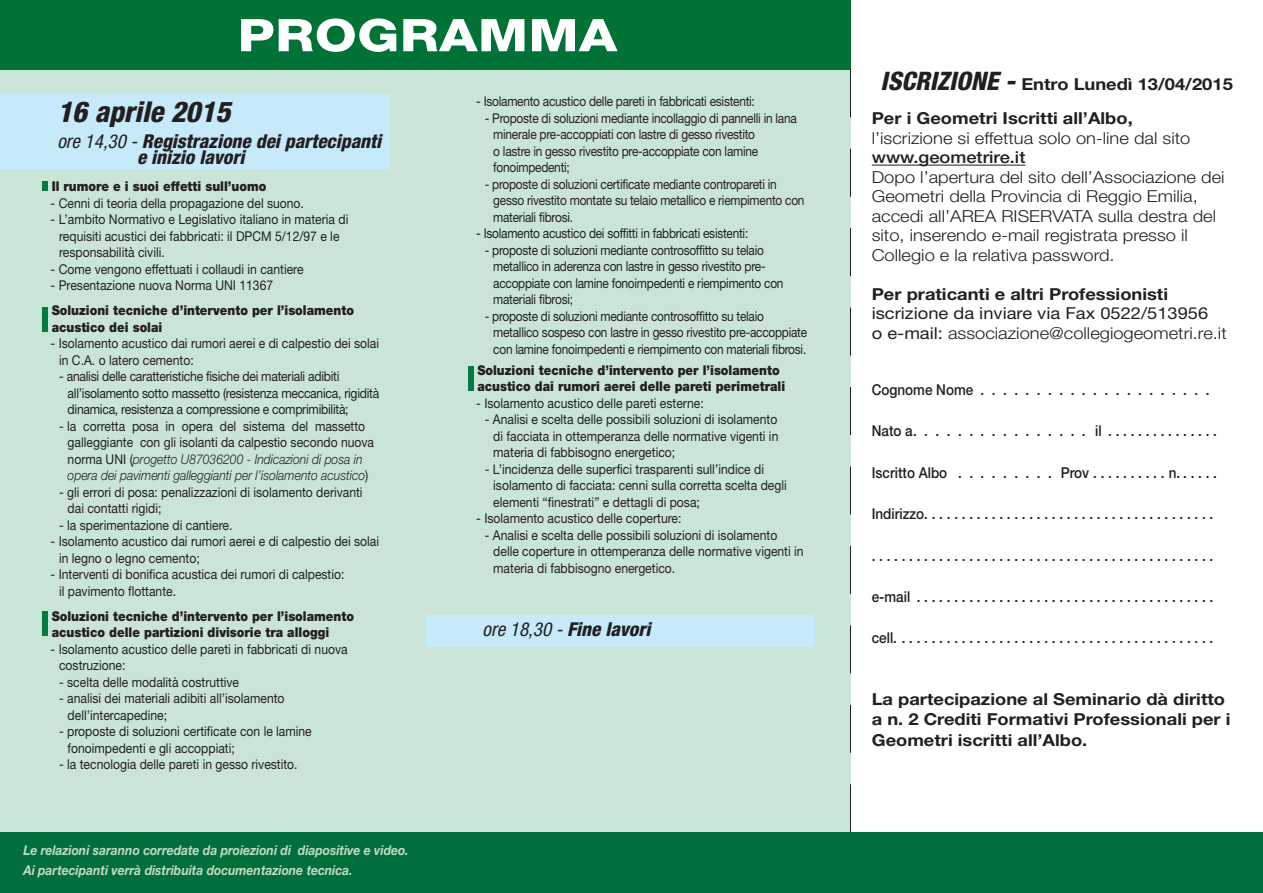
<style>
.page{position:relative;width:1263px;height:893px;background:#fff}
.page>*{position:absolute;margin:0;border:0;box-sizing:border-box;transform-origin:0 0}
.Normale{font:800 45px "Helvetica Neue";letter-spacing:.01em;color:#fff;scale:1.2 1}
.t1{font:italic 800 condensed 28.65px "Helvetica Neue";color:#231f20}
.t2{font:italic 800 condensed 19.2px/15.8px "Helvetica Neue";color:#231f20}
.Normale-2{font:300 16.5px/19.5px "Helvetica Neue";color:#231f20;scale:1.11 1}
.Normale-3{font:700 16.5px/20.2px "Helvetica Neue";color:#231f20;scale:1.11 1}
.Normale-4{font:16.5px "Helvetica Neue";color:#231f20;scale:1.11 1}
.t3{font:500 15px "Helvetica Neue";color:#231f20;scale:.9 1}
.Testo{font:13.5px/16.5px "Helvetica Neue";color:#231f20;scale:.9 1}
.Testo-2{font:13.5px/16.5px "Helvetica Neue";letter-spacing:-.02em;color:#231f20;scale:.88 1}
.Titolo{font:900 13.5px/16.5px "Helvetica Neue";color:#231f20;scale:.9 1}
.Testo-3{font:13.5px/16.5px "Helvetica Neue";letter-spacing:-.02em;color:#231f20;scale:.9 1}
.t4{font:italic 700 13.5px/20.2px "Helvetica Neue";color:#c4dbc1;scale:.9 1}
.s1{font-weight:400}
.s2{font-weight:300;font-style:italic}
.s3{font-weight:800;font-style:italic;font-stretch:condensed;font-size:25.5px}
.s4{font-weight:700}
.s5{font-weight:500}
</style>
<div class="page">
<div style="left:0;top:0;width:850px;height:893px;background:#cae5d7"></div>
<div style="left:0;top:95px;width:389px;height:74px;background:#c6eafa"></div>
<div style="left:0;top:832px;width:1263px;height:61px;background:#006f3c"></div>
<hr style="left:872px;top:165px;width:153px;height:1px;background:#231f20">
<div style="left:425px;top:615px;width:389px;height:32px;background:#c6eafa"></div>
<div style="left:0;top:0;width:850px;height:69px;background:#007236"></div>
<svg style="left:850px;top:69px;width:1px;height:763px"></svg>
<div style="left:468px;top:366px;width:5px;height:25px;background:#007c42"></div>
<div style="left:42px;top:307px;width:6px;height:25px;background:#007c42"></div>
<div style="left:42px;top:611px;width:6px;height:25px;background:#007c42"></div>
<div style="left:42px;top:181px;width:6px;height:10px;background:#007c42"></div>
<p class="Normale" style="left:238px;top:8px;width:318px">PROGRAMMA</p>
<p class="t1" style="left:57px;top:94px;width:174px">16 aprile 2015</p>
<p class="t2" style="left:137px;top:133px;width:246px;text-indent:-80px"><span class="s1">ore 14,30 -</span> Registrazione dei partecipanti e inizio lavori</p>
<p class="Titolo" style="left:52px;top:178px;width:240px">Il rumore e i suoi effetti sull’uomo</p>
<p class="Testo" style="left:51px;top:194px;width:283px">- Cenni di teoria della propagazione del suono.</p>
<p class="Testo" style="left:59px;top:211px;width:323px;text-indent:-9px">- L’ambito Normativo e Legislativo italiano in materia di requisiti acustici dei fabbricati: il DPCM 5/12/97 e le responsabilità civili.</p>
<p class="Testo" style="left:51px;top:260px;width:283px">- Come vengono effettuati i collaudi in cantiere</p>
<p class="Testo" style="left:51px;top:277px;width:249px">- Presentazione nuova Norma UNI 11367</p>
<p class="Titolo" style="left:52px;top:302px;width:337px">Soluzioni tecniche d’intervento per l’isolamento acustico dei solai</p>
<p class="Testo" style="left:59px;top:335px;width:357px;text-indent:-9px">- Isolamento acustico dai rumori aerei e di calpestio dei solai in C.A. o latero cemento:</p>
<p class="Testo-3" style="left:68px;top:368px;width:348px;text-indent:-9px">- analisi delle caratteristiche fisiche dei materiali adibiti all’isolamento sotto massetto (resistenza meccanica, rigidità dinamica, resistenza a compressione e comprimibilità;</p>
<p class="Testo" style="left:68px;top:417px;width:342px;text-indent:-9px">- la corretta posa in opera del sistema del massetto galleggiante con gli isolanti da calpestio secondo nuova norma UNI (<span class="s2">progetto U87036200 - Indicazioni di posa in opera dei pavimenti galleggianti per l’isolamento acustico</span>)</p>
<p class="Testo" style="left:68px;top:483px;width:329px;text-indent:-9px">- gli errori di posa: penalizzazioni di isolamento derivanti dai contatti rigidi;</p>
<p class="Testo" style="left:59px;top:516px;width:194px">- la sperimentazione di cantiere.</p>
<p class="Testo" style="left:59px;top:533px;width:357px;text-indent:-9px">- Isolamento acustico dai rumori aerei e di calpestio dei solai in legno o legno cemento;</p>
<p class="Testo" style="left:59px;top:566px;width:319px;text-indent:-9px">- Interventi di bonifica acustica dei rumori di calpestio: il pavimento flottante.</p>
<p class="Titolo" style="left:52px;top:607px;width:337px">Soluzioni tecniche d’intervento per l’isolamento acustico delle partizioni divisorie tra alloggi</p>
<p class="Testo" style="left:59px;top:640px;width:322px;text-indent:-9px">- Isolamento acustico delle pareti in fabbricati di nuova costruzione:</p>
<p class="Testo" style="left:59px;top:673px;width:202px">- scelta delle modalità costruttive</p>
<p class="Testo" style="left:68px;top:690px;width:243px;text-indent:-9px">- analisi dei materiali adibiti all’isolamento dell’intercapedine;</p>
<p class="Testo" style="left:68px;top:723px;width:273px;text-indent:-9px">- proposte di soluzioni certificate con le lamine fonoimpedenti e gli accoppiati;</p>
<p class="Testo" style="left:59px;top:756px;width:267px">- la tecnologia delle pareti in gesso rivestito.</p>
<p class="t4" style="left:23px;top:839px;width:430px">Le relazioni saranno corredate da proiezioni di diapositive e video.<br>Ai partecipanti verrà distribuita documentazione tecnica.</p>
<p class="Testo-2" style="left:476px;top:93px;width:318px">- Isolamento acustico delle pareti in fabbricati esistenti:</p>
<p class="Testo-2" style="left:493px;top:110px;width:346px;text-indent:-9px">- Proposte di soluzioni mediante incollaggio di pannelli in lana minerale pre-accoppiati con lastre di gesso rivestito<br>o lastre in gesso rivestito pre-accoppiate con lamine fonoimpedenti;</p>
<p class="Testo-2" style="left:493px;top:176px;width:355px;text-indent:-9px">- proposte di soluzioni certificate mediante contropareti in gesso rivestito montate su telaio metallico e riempimento con materiali fibrosi.</p>
<p class="Testo-2" style="left:476px;top:225px;width:311px">- Isolamento acustico dei soffitti in fabbricati esistenti:</p>
<p class="Testo-2" style="left:493px;top:242px;width:331px;text-indent:-9px">- proposte di soluzioni mediante controsoffitto su telaio metallico in aderenza con lastre in gesso rivestito pre&shy;accoppiate con lamine fonoimpedenti e riempimento con materiali fibrosi;</p>
<p class="Testo-2" style="left:493px;top:308px;width:358px;text-indent:-9px">- proposte di soluzioni mediante controsoffitto su telaio metallico sospeso con lastre in gesso rivestito pre-accoppiate con lamine fonoimpedenti e riempimento con materiali fibrosi.</p>
<p class="Titolo" style="left:477px;top:361px;width:344px">Soluzioni tecniche d’intervento per l’isolamento acustico dai rumori aerei delle pareti perimetrali</p>
<p class="Testo" style="left:476px;top:394px;width:254px">- Isolamento acustico delle pareti esterne:</p>
<p class="Testo" style="left:493px;top:411px;width:318px;text-align:justify;text-indent:-9px">- Analisi e scelta delle possibili soluzioni di isolamento di facciata in ottemperanza delle normative vigenti in materia di fabbisogno energetico;</p>
<p class="Testo" style="left:493px;top:460px;width:328px;text-indent:-9px">- L’incidenza delle superfici trasparenti sull’indice di isolamento di facciata: cenni sulla corretta scelta degli elementi “finestrati” e dettagli di posa;</p>
<p class="Testo" style="left:476px;top:510px;width:230px">- Isolamento acustico delle coperture:</p>
<p class="Testo" style="left:493px;top:526px;width:346px;text-indent:-9px">- Analisi e scelta delle possibili soluzioni di isolamento delle coperture in ottemperanza delle normative vigenti in materia di fabbisogno energetico.</p>
<p class="t2" style="left:483px;top:621px;width:169px"><span class="s1">ore 18,30 -</span> Fine lavori</p>
<p class="Normale-3" style="left:881px;top:74px;width:319px"><span class="s3">ISCRIZIONE -</span> Entro Lunedì 13/04/2015</p>
<p class="Normale-2" style="left:872px;top:108px;width:288px"><span class="s4">Per i Geometri Iscritti all’Albo, </span>l’iscrizione si effettua solo on-line dal sito <span class="s5">www.geometrire.it</span></p>
<p class="Normale-2" style="left:872px;top:167px;width:319px">Dopo l’apertura del sito dell’Associazione dei Geometri della Provincia di Reggio Emilia, accedi all’AREA RISERVATA sulla destra del sito, inserendo e-mail registrata presso il Collegio e la relativa password.</p>
<p class="Normale-3" style="left:872px;top:284px;width:268px">Per praticanti e altri Professionisti</p>
<p class="Normale-4" style="left:872px;top:304px;width:305px">iscrizione da inviare via Fax 0522/513956</p>
<p class="Normale-2" style="left:872px;top:323px;width:321px"><span class="s1">o e-mail:</span> associazione@collegiogeometri.re.it</p>
<p class="t3" style="left:872px;top:380px;width:374px">Cognome Nome.....................</p>
<p class="t3" style="left:872px;top:422px;width:51px">Nato a ................</p>
<p class="t3" style="left:1095px;top:422px;width:13px">il ...............</p>
<p class="t3" style="left:872px;top:463px;width:93px">Iscritto Albo ..........</p>
<p class="t3" style="left:1061px;top:463px;width:37px">Prov ...........</p>
<p class="t3" style="left:1169px;top:463px;width:22px">n. ....</p>
<p class="t3" style="left:872px;top:505px;width:64px">Indirizzo........................................</p>
<p class="t3" style="left:872px;top:546px;width:381px">. . . . . . . . . . . . . . . . . . . . . . . . . . . . . . . . . . . . . . . . . . . . . .</p>
<p class="t3" style="left:872px;top:588px;width:51px">e-mail .........................................</p>
<p class="t3" style="left:872px;top:629px;width:35px">cell............................................</p>
<p class="Normale-3" style="left:872px;top:689px;width:325px">La partecipazione al Seminario dà diritto a n. 2 Crediti Formativi Professionali per i<br>Geometri iscritti all’Albo.</p>
</div>
